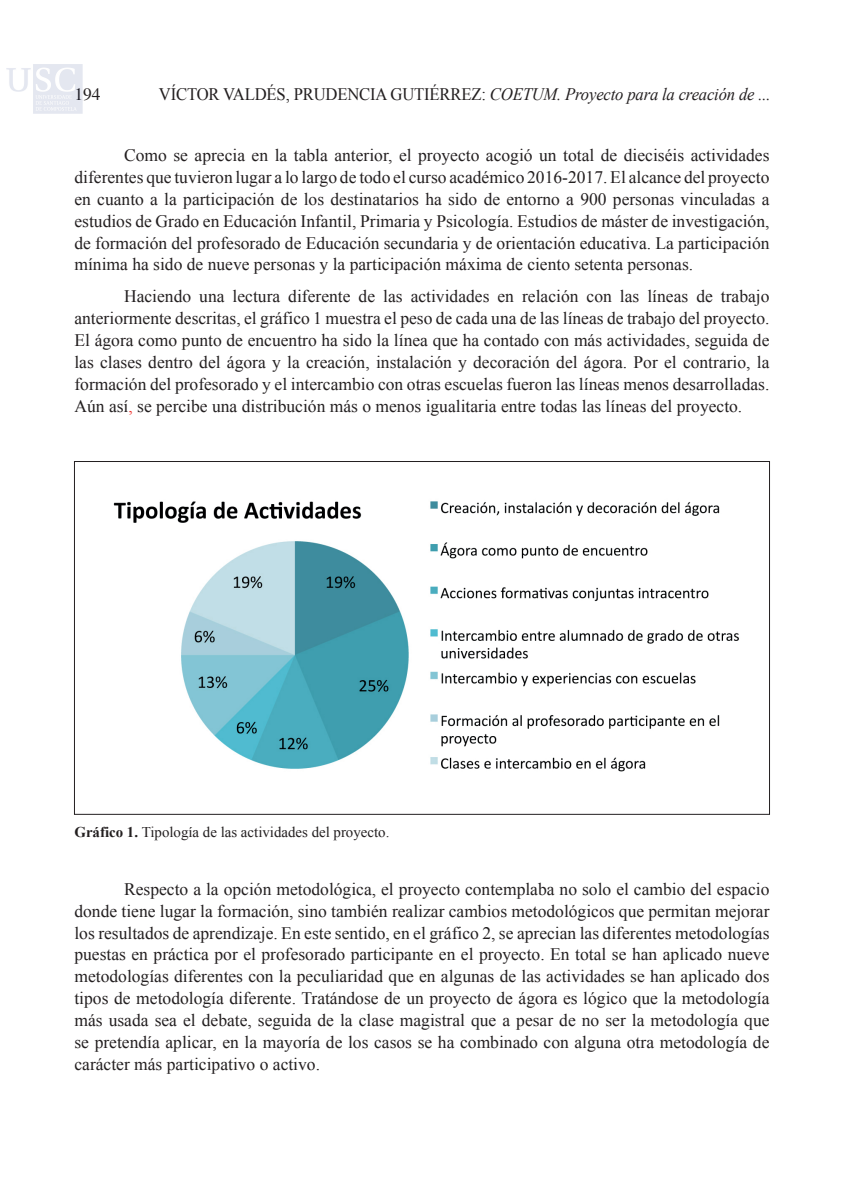
<style>
.page{position:relative;width:844px;height:1191px;background:#fff}
.page>*{position:absolute;margin:0;border:0;box-sizing:border-box;transform-origin:0 0}
.t1{font:17.5px/21.9px "Times New Roman";color:#231f20;text-align:justify}
.t2{font:italic 17.5px "Times New Roman";letter-spacing:-.01em;color:#231f20;scale:.95 1}
.t3{font:17.5px "Times New Roman";color:#231f20;scale:.95 1}
.t4{font:17.5px "Times";color:#231f20}
.t5{font:14.88px "Times New Roman";color:#231f20}
.s1{font-style:normal}
.s2{color:#ee2f2c}
.s3{font-weight:700}
</style>
<div class="page">
<img style="left:113px;top:501px;width:626px;height:271px">
<img style="left:7px;top:65px;width:76px;height:49px">
<p class="t4" style="left:74px;top:84px;width:28px">194</p>
<p class="t3" style="left:159px;top:82px;width:31px">vícto</p>
<p class="t3" style="left:208px;top:82px;width:124px">r valdés , prude</p>
<p class="t3" style="left:347px;top:82px;width:24px">ncia</p>
<p class="t2" style="left:390px;top:82px;width:401px"><span class="s1">gutiérrez:</span> COETUM. Proyecto para la creación de ...</p>
<p class="t1" style="left:74px;top:144px;width:696px;text-indent:50px">Como se aprecia en la tabla anterior, el proyecto acogió un total de dieciséis actividades diferentes que tuvieron lugar a lo largo de todo el curso académico 2016-2017. El alcance del proyecto en cuanto a la participación de los destinatarios ha sido de entorno a 900 personas vinculadas a estudios de Grado en Educación Infantil, Primaria y Psicología. Estudios de máster de investigación, de formación del profesorado de Educación secundaria y de orientación educativa. La participación mínima ha sido de nueve personas y la participación máxima de ciento setenta personas.</p>
<p class="t1" style="left:74px;top:285px;width:696px;text-indent:50px">Haciendo una lectura diferente de las actividades en relación con las líneas de trabajo anteriormente descritas, el gráfico 1 muestra el peso de cada una de las líneas de trabajo del proyecto.<br>El ágora como punto de encuentro ha sido la línea que ha contado con más actividades, seguida de las clases dentro del ágora y la creación, instalación y decoración del ágora. Por el contrario, la formación del profesorado y el intercambio con otras escuelas fueron las líneas menos desarrolladas.<br>Aún así<span class="s2">,</span> se percibe una distribución más o menos igualitaria entre todas las líneas del proyecto.</p>
<p class="t5" style="left:74px;top:822px;width:316px"><span class="s3">Gráfico 1.</span> Tipología de las actividades del proyecto.</p>
<p class="t1" style="left:74px;top:877px;width:696px;text-indent:50px">Respecto a la opción metodológica, el proyecto contemplaba no solo el cambio del espacio donde tiene lugar la formación, sino también realizar cambios metodológicos que permitan mejorar los resultados de aprendizaje. En este sentido, en el gráfico 2, se aprecian las diferentes metodologías puestas en práctica por el profesorado participante en el proyecto. En total se han aplicado nueve metodologías diferentes con la peculiaridad que en algunas de las actividades se han aplicado dos tipos de metodología diferente. Tratándose de un proyecto de ágora es lógico que la metodología más usada sea el debate, seguida de la clase magistral que a pesar de no ser la metodología que se pretendía aplicar, en la mayoría de los casos se ha combinado con alguna otra metodología de carácter más participativo o activo.</p>
</div>
